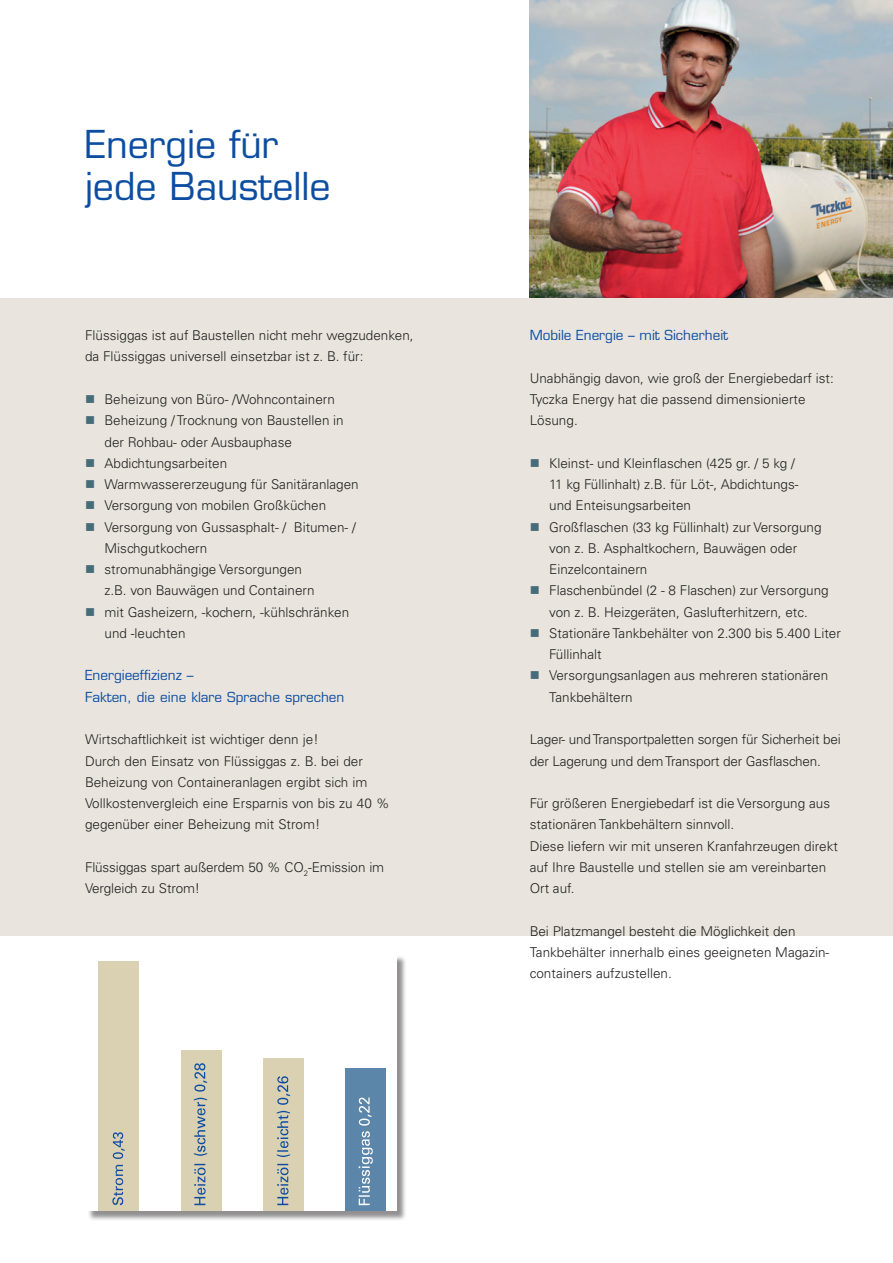
<style>
.page{position:relative;width:893px;height:1263px;background:#fff}
.page>*{position:absolute;margin:0;border:0;box-sizing:border-box;transform-origin:0 0}
.t1{font:37.5px/42.5px "Eurostile";color:#0d4da1}
.t2{font:300 13.5px/21.3px "Univers";color:#231f20}
.t3{font:13.5px/21.3px "Eurostile";color:#0d4da1}
.s1{color:#476c79}
</style>
<div class="page">
<div style="left:0;top:298px;width:893px;height:637px;background:#e9e5de"></div>
<img style="left:530px;top:0;width:363px;height:298px">
<div style="left:87px;top:955px;width:320px;height:267px;background:#231f20;opacity:.5"></div>
<div style="left:86px;top:953px;width:311px;height:258px;background:#fff"></div>
<div style="left:181px;top:1051px;width:41px;height:160px;background:#dad1b2"></div>
<svg style="left:194px;top:1164px;width:12px;height:41px"></svg>
<svg style="left:194px;top:1063px;width:13px;height:29px"></svg>
<div style="left:263px;top:1058px;width:41px;height:153px;background:#dad1b2"></div>
<svg style="left:277px;top:1164px;width:12px;height:41px"></svg>
<svg style="left:277px;top:1111px;width:13px;height:46px"></svg>
<svg style="left:277px;top:1076px;width:13px;height:29px"></svg>
<div style="left:345px;top:1068px;width:41px;height:143px;background:#5b85a9"></div>
<svg style="left:359px;top:1097px;width:14px;height:108px"></svg>
<div style="left:99px;top:961px;width:40px;height:250px;background:#dad1b2"></div>
<svg style="left:112px;top:1165px;width:11px;height:40px"></svg>
<svg style="left:113px;top:1132px;width:12px;height:27px"></svg>
<svg style="left:194px;top:1098px;width:13px;height:58px"></svg>
<h1 class="t1" style="left:85px;top:123px;width:247px">Energie für jede Baustelle</h1>
<p class="t2" style="left:85px;top:325px;width:330px">Flüssiggas ist auf Baustellen nicht mehr wegzudenken, da Flüssiggas universell einsetzbar ist z. B. für:</p>
<p class="t2" style="left:85px;top:389px;width:251px"><span class="s1">■</span> Beheizung von Büro- /Wohncontainern</p>
<p class="t2" style="left:105px;top:410px;width:241px;text-indent:-19px"><span class="s1">■</span> Beheizung / Trocknung von Baustellen in der Rohbau- oder Ausbauphase</p>
<p class="t2" style="left:85px;top:452px;width:144px"><span class="s1">■</span> Abdichtungsarbeiten</p>
<p class="t2" style="left:85px;top:474px;width:275px"><span class="s1">■</span> Warmwassererzeugung für Sanitäranlagen</p>
<p class="t2" style="left:85px;top:495px;width:243px"><span class="s1">■</span> Versorgung von mobilen Großküchen</p>
<p class="t2" style="left:105px;top:516px;width:253px;text-indent:-19px"><span class="s1">■</span> Versorgung von Gussasphalt- / Bitumen- /<br>Mischgutkochern</p>
<p class="t2" style="left:105px;top:559px;width:211px;text-indent:-19px"><span class="s1">■</span> stromunabhängige Versorgungen z.B. von Bauwägen und Containern</p>
<p class="t2" style="left:105px;top:601px;width:246px;text-indent:-19px"><span class="s1">■</span> mit Gasheizern, -kochern, -kühlschränken und -leuchten</p>
<p class="t3" style="left:85px;top:665px;width:261px">Energieeffizienz –<br>Fakten, die eine klare Sprache sprechen</p>
<p class="t2" style="left:85px;top:729px;width:306px">Wirtschaftlichkeit ist wichtiger denn je!<br>Durch den Einsatz von Flüssiggas z. B. bei der Beheizung von Containeranlagen ergibt sich im Vollkostenvergleich eine Ersparnis von bis zu 40 % gegenüber einer Beheizung mit Strom!</p>
<p class="t2" style="left:85px;top:856px;width:301px">Flüssiggas spart außerdem 50 % CO<sub>2</sub>-Emission im<br>Vergleich zu Strom!</p>
<p class="t3" style="left:530px;top:325px;width:200px">Mobile Energie – mit Sicherheit</p>
<p class="t2" style="left:530px;top:367px;width:306px">Unabhängig davon, wie groß der Energiebedarf ist:<br>Tyczka Energy hat die passend dimensionierte<br>Lösung.</p>
<p class="t2" style="left:549px;top:452px;width:251px;text-indent:-19px"><span class="s1">■</span> Kleinst- und Kleinflaschen (425 gr. / 5 kg /<br>11 kg Füllinhalt) z.B. für Löt-, Abdichtungs&shy;und Enteisungsarbeiten</p>
<p class="t2" style="left:549px;top:516px;width:274px;text-indent:-19px"><span class="s1">■</span> Großflaschen (33 kg Füllinhalt) zur Versorgung von z. B. Asphaltkochern, Bauwägen oder<br>Einzelcontainern</p>
<p class="t2" style="left:530px;top:580px;width:300px;text-align:center"><span class="s1">■</span> Flaschenbündel (2 - 8 Flaschen) zur Versorgung von z. B. Heizgeräten, Gaslufterhitzern, etc.</p>
<p class="t2" style="left:549px;top:622px;width:293px;text-indent:-19px"><span class="s1">■</span> Stationäre Tankbehälter von 2.300 bis 5.400 Liter<br>Füllinhalt</p>
<p class="t2" style="left:549px;top:665px;width:281px;text-indent:-19px"><span class="s1">■</span> Versorgungsanlagen aus mehreren stationären<br>Tankbehältern</p>
<p class="t2" style="left:530px;top:729px;width:313px">Lager- und Transportpaletten sorgen für Sicherheit bei der Lagerung und dem Transport der Gasflaschen.</p>
<p class="t2" style="left:530px;top:793px;width:310px">Für größeren Energiebedarf ist die Versorgung aus stationären Tankbehältern sinnvoll.<br>Diese liefern wir mit unseren Kranfahrzeugen direkt auf Ihre Baustelle und stellen sie am vereinbarten Ort auf.</p>
<p class="t2" style="left:530px;top:920px;width:301px">Bei Platzmangel besteht die Möglichkeit den<br>Tankbehälter innerhalb eines geeigneten Magazin&shy;containers aufzustellen.</p>
</div>
